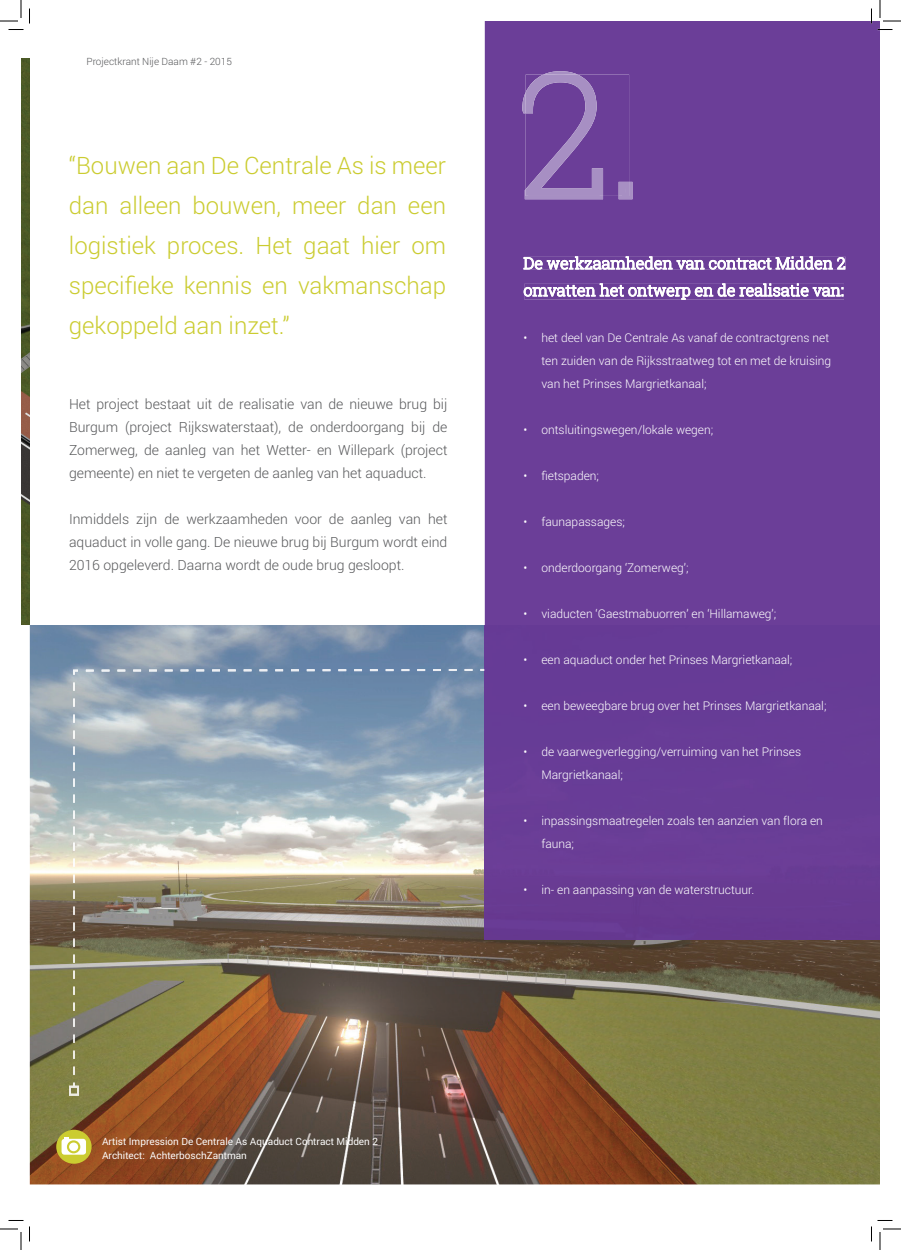
<style>
.page{position:relative;width:901px;height:1250px;background:#fff}
.page>*{position:absolute;margin:0;border:0;box-sizing:border-box;transform-origin:0 0}
.t1{font:300 24px/40px "Roboto";color:#cbcc31;text-align:justify}
.t2{font:300 14px/23px "Roboto";color:#57585a;text-align:justify}
.t3{font:300 12px/23px "Roboto";color:#fff}
.t4{font:10px/14px "Roboto";color:#fff}
.t5{font:300 10px "Roboto";color:#57585a}
</style>
<div class="page">
<img style="left:30px;top:625px;width:850px;height:559px">
<div style="left:485px;top:21px;width:395px;height:604px;background:#6b3e98"></div>
<div style="left:485px;top:625px;width:395px;height:314px;background:#683c96"></div>
<svg style="left:523px;top:256px;width:323px;height:14px"></svg>
<svg style="left:524px;top:283px;width:320px;height:17px"></svg>
<svg style="left:522px;top:71px;width:110px;height:128px;background:#7b54a3"></svg>
<img style="left:73px;top:669px;width:411px;height:416px">
<svg style="left:69px;top:1085px;width:10px;height:10px"></svg>
<svg style="left:56px;top:1129px;width:36px;height:34px"></svg>
<div style="left:62px;top:1138px;width:24px;height:16px;background:#fff;border-radius:3px"></div>
<div style="left:67px;top:1140px;width:13px;height:13px;border:2px solid #cbcc31;border-radius:50%"></div>
<img style="left:21px;top:58px;width:9px;height:567px">
<svg style="left:0;top:0;width:30px;height:30px"></svg>
<svg style="left:0;top:1220px;width:30px;height:30px"></svg>
<svg style="left:871px;top:0;width:30px;height:30px"></svg>
<svg style="left:871px;top:1220px;width:30px;height:30px"></svg>
<p class="t5" style="left:86px;top:55px;width:147px">Projectkrant Nije Daam #2 - 2015</p>
<h1 class="t1" style="left:69px;top:145px;width:379px">“Bouwen aan De Centrale As is meer dan alleen bouwen, meer dan een logistiek proces. Het gaat hier om specifieke kennis en vakmanschap gekoppeld aan inzet.”</h1>
<p class="t2" style="left:69px;top:392px;width:380px">Het project bestaat uit de realisatie van de nieuwe brug bij Burgum (project Rijkswaterstaat), de onderdoorgang bij de Zomerweg, de aanleg van het Wetter- en Willepark (project gemeente) en niet te vergeten de aanleg van het aquaduct.</p>
<p class="t2" style="left:69px;top:507px;width:380px">Inmiddels zijn de werkzaamheden voor de aanleg van het aquaduct in volle gang. De nieuwe brug bij Burgum wordt eind 2016 opgeleverd. Daarna wordt de oude brug gesloopt.</p>
<p class="t3" style="left:541px;top:326px;width:291px;text-indent:-18px">• het deel van De Centrale As vanaf de contractgrens net ten zuiden van de Rijksstraatweg tot en met de kruising van het Prinses Margrietkanaal;</p>
<p class="t3" style="left:523px;top:418px;width:191px">• ontsluitingswegen/lokale wegen;</p>
<p class="t3" style="left:523px;top:464px;width:77px">• fietspaden;</p>
<p class="t3" style="left:523px;top:510px;width:103px">• faunapassages;</p>
<p class="t3" style="left:523px;top:556px;width:167px">• onderdoorgang ‘Zomerweg’;</p>
<p class="t3" style="left:523px;top:602px;width:254px">• viaducten ‘Gaestmabuorren’ en ‘Hillamaweg’;</p>
<p class="t3" style="left:523px;top:648px;width:271px">• een aquaduct onder het Prinses Margrietkanaal;</p>
<p class="t3" style="left:523px;top:694px;width:305px">• een beweegbare brug over het Prinses Margrietkanaal;</p>
<p class="t3" style="left:541px;top:740px;width:261px;text-indent:-18px">• de vaarwegverlegging/verruiming van het Prinses<br>Margrietkanaal;</p>
<p class="t3" style="left:541px;top:809px;width:283px;text-indent:-18px">• inpassingsmaatregelen zoals ten aanzien van flora en fauna;</p>
<p class="t3" style="left:523px;top:878px;width:232px">• in- en aanpassing van de waterstructuur.</p>
<p class="t4" style="left:102px;top:1134px;width:277px">Artist Impression De Centrale As Aquaduct Contract Midden 2<br>Architect: AchterboschZantman</p>
</div>
